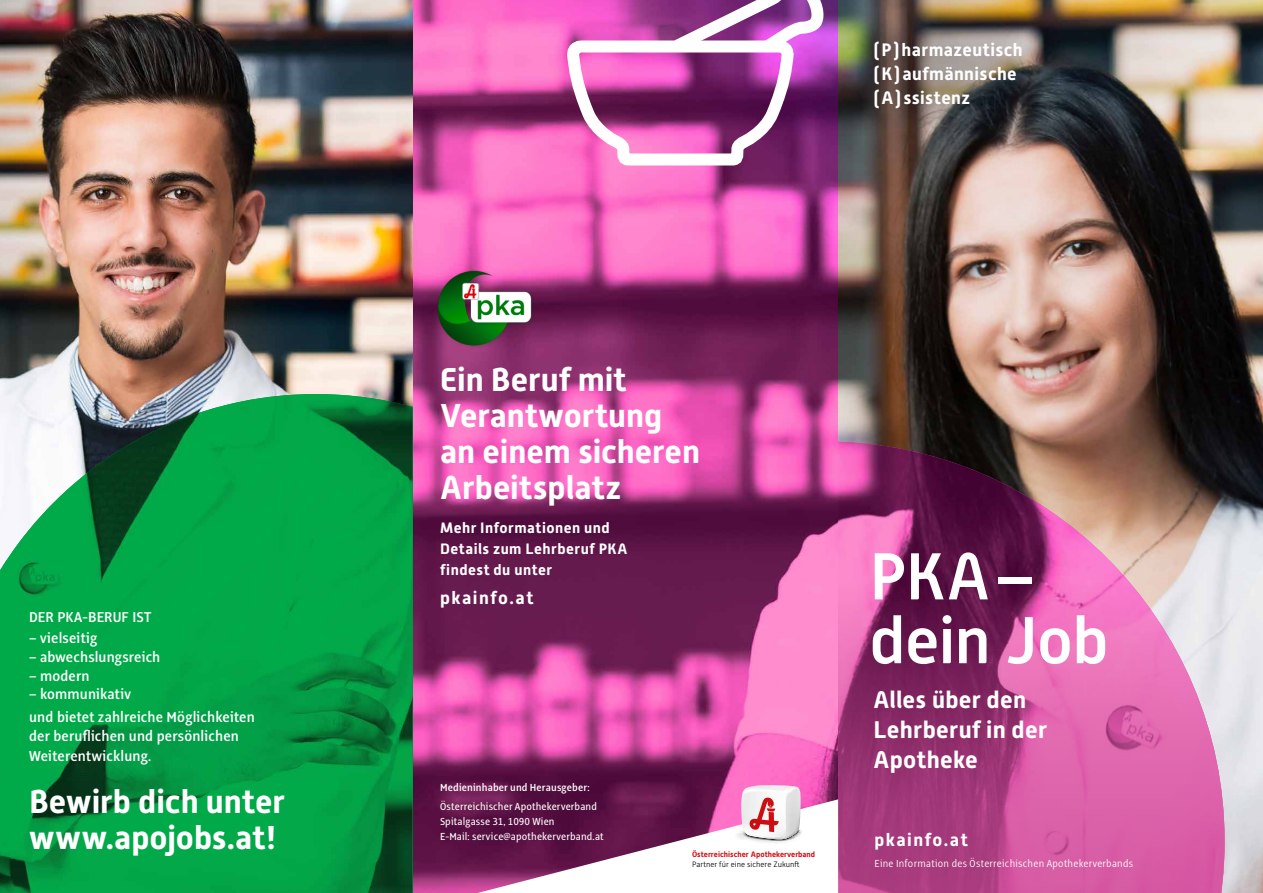
<style>
.page{position:relative;width:1263px;height:893px;background:#fff}
.page>*{position:absolute;margin:0;border:0;box-sizing:border-box;transform-origin:0 0}
.t1{font:500 66px/63.8px "Alwyn New";letter-spacing:-.015em;color:#fff}
.t2{font:700 33px/36px "Alwyn New";color:#fff}
.t3{font:700 24px/30px "Alwyn New";letter-spacing:.01em;color:#fff}
.t4{font:700 18px/24px "Alwyn New";letter-spacing:.025em;color:#fff}
.t5{font:700 18px "Alwyn New";letter-spacing:.085em;color:#fff}
.t6{font:600 15.75px/23px "Alto Con";letter-spacing:.01em;color:#fff}
.t7{font:700 15px/21px "Alwyn New";letter-spacing:.03em;color:#fff}
.t8{font:500 11.25px/15px "Alto Con";letter-spacing:.015em;color:#fff}
.t9{font:300 11.25px "Alto Con";letter-spacing:.02em;color:#fff}
.t10{font:600 11.25px "Alto Con";letter-spacing:.01em;color:#fff}
.t11{font:700 7.8px "Alwyn New";color:#d40f14}
.t12{font:300 7.8px "Alwyn New";color:#000}
</style>
<div class="page">
<img style="left:838px;top:0;width:425px;height:893px">
<svg style="left:838px;top:441px;width:386px;height:452px;background:#b05588"></svg>
<img style="left:0;top:0;width:838px;height:893px">
<img style="left:842px;top:11px;width:210px;height:127px">
<svg style="left:478px;top:785px;width:360px;height:108px"></svg>
<svg style="left:559px;top:0;width:275px;height:171px"></svg>
<img style="left:435px;top:268px;width:101px;height:84px">
<img style="left:0;top:394px;width:412px;height:499px">
<p class="t4" style="left:873px;top:38px;width:151px">( P ) harmazeutisch ( K ) aufmännische ( A ) ssistenz</p>
<h2 class="t2" style="left:440px;top:362px;width:261px">Ein Beruf mit<br>Verantwortung an einem sicheren<br>Arbeitsplatz</h2>
<p class="t7" style="left:440px;top:517px;width:189px">Mehr Informationen und<br>Details zum Lehrberuf PKA findest du unter</p>
<p class="t5" style="left:440px;top:587px;width:95px">pkainfo.at</p>
<p class="t6" style="left:29px;top:605px;width:124px">DER PKA-BERUF IST</p>
<p class="t6" style="left:29px;top:626px;width:70px">– vielseitig</p>
<p class="t6" style="left:29px;top:645px;width:133px">– abwechslungsreich</p>
<p class="t6" style="left:29px;top:664px;width:62px">– modern</p>
<p class="t6" style="left:29px;top:683px;width:227px">– kommunikativ<br>und bietet zahlreiche Möglichkeiten</p>
<p class="t6" style="left:29px;top:726px;width:211px;line-height:19.5px">der beruflichen und persönlichen<br>Weiterentwicklung.</p>
<h2 class="t2" style="left:29px;top:783px;width:257px">Bewirb dich unter www.apojobs.at!</h2>
<p class="t10" style="left:440px;top:781px;width:151px">Medieninhaber und Herausgeber:</p>
<p class="t8" style="left:440px;top:799px;width:165px">Österreichischer Apothekerverband<br>Spitalgasse 31, 1090 Wien<br>E-Mail: service@apothekerverband.at</p>
<p class="t11" style="left:692px;top:849px;width:125px">Österreichischer Apothekerverband</p>
<p class="t12" style="left:692px;top:860px;width:109px">Partner für eine sichere Zukunft</p>
<h1 class="t1" style="left:869px;top:545px;width:241px">PKA – dein Job</h1>
<h3 class="t3" style="left:873px;top:684px;width:175px">Alles über den<br>Lehrberuf in der<br>Apotheke</h3>
<p class="t5" style="left:874px;top:830px;width:95px">pkainfo.at</p>
<p class="t9" style="left:874px;top:856px;width:260px">Eine Information des Österreichischen Apothekerverbands</p>
</div>
